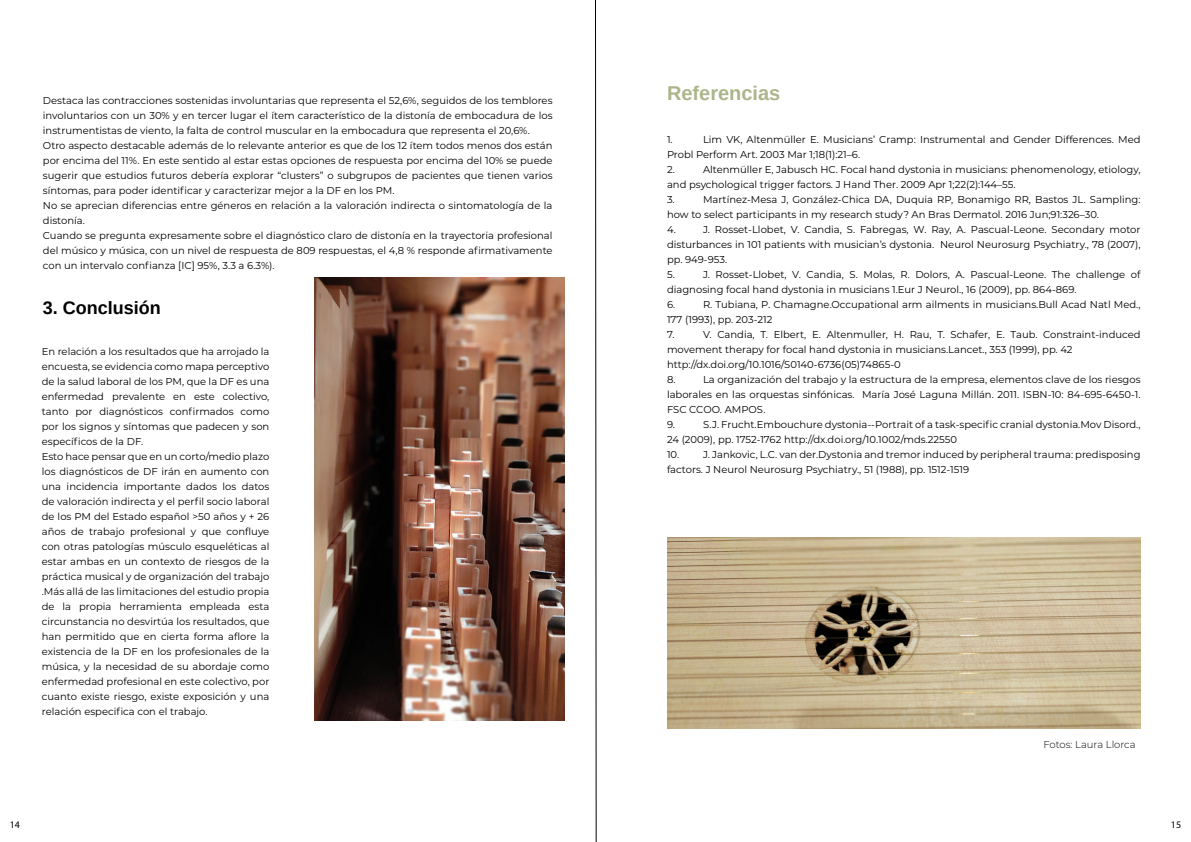
<style>
.page{position:relative;width:1191px;height:842px;background:#fff}
.page>*{position:absolute;margin:0;border:0;box-sizing:border-box;transform-origin:0 0}
.t1{font:700 20px "Arimo";color:#acb58a}
.t2{font:700 18px "Arimo";color:#000}
.t3{font:10px/15px "Montserrat";color:#000}
.t4{font:300 10px "Montserrat";color:#000}
.t5{font:10px "Myriad Pro";color:#000}
</style>
<div class="page">
<img style="left:667px;top:537px;width:473px;height:192px">
<img style="left:315px;top:278px;width:249px;height:442px">
<svg style="left:595px;top:0;width:2px;height:842px;background:#7f7f7f"></svg>
<p class="t3" style="left:43px;top:93px;width:511px">Destaca las contracciones sostenidas involuntarias que representa el 52,6%, seguidos de los temblores involuntarios con un 30% y en tercer lugar el ítem característico de la distonía de embocadura de los instrumentistas de viento, la falta de control muscular en la embocadura que representa el 20,6%.<br>Otro aspecto destacable además de lo relevante anterior es que de los 12 ítem todos menos dos están por encima del 11%. En este sentido al estar estas opciones de respuesta por encima del 10% se puede sugerir que estudios futuros debería explorar “clusters” o subgrupos de pacientes que tienen varios síntomas, para poder identificar y caracterizar mejor a la DF en los PM.<br>No se aprecian diferencias entre géneros en relación a la valoración indirecta o sintomatología de la distonía.<br>Cuando se pregunta expresamente sobre el diagnóstico claro de distonía en la trayectoria profesional del músico y música, con un nivel de respuesta de 809 respuestas, el 4,8 % responde afirmativamente con un intervalo confianza [IC] 95%, 3.3 a 6.3%).</p>
<h2 class="t2" style="left:43px;top:295px;width:120px">3. Conclusión</h2>
<p class="t3" style="left:42px;top:343px;width:229px">En relación a los resultados que ha arrojado la encuesta, se evidencia como mapa perceptivo de la salud laboral de los PM, que la DF es una enfermedad prevalente en este colectivo, tanto por diagnósticos confirmados como por los signos y síntomas que padecen y son específicos de la DF.<br>Esto hace pensar que en un corto/medio plazo los diagnósticos de DF irán en aumento con una incidencia importante dados los datos de valoración indirecta y el perfil socio laboral de los PM del Estado español &gt;50 años y + 26 años de trabajo profesional y que confluye con otras patologías músculo esqueléticas al estar ambas en un contexto de riesgos de la práctica musical y de organización del trabajo .Más allá de las limitaciones del estudio propia de la propia herramienta empleada esta circunstancia no desvirtúa los resultados, que han permitido que en cierta forma aflore la existencia de la DF en los profesionales de la música, y la necesidad de su abordaje como enfermedad profesional en este colectivo, por cuanto existe riesgo, existe exposición y una relación especifica con el trabajo.</p>
<h1 class="t1" style="left:667px;top:79px;width:115px">Referencias</h1>
<p class="t3" style="left:667px;top:131px;width:7px">1.</p>
<p class="t3" style="left:667px;top:131px;width:475px;text-indent:36px">Lim VK, Altenmüller E. Musicians’ Cramp: Instrumental and Gender Differences. Med<br>Probl Perform Art. 2003 Mar 1;18(1):21–6.<br>2.</p>
<p class="t3" style="left:667px;top:161px;width:475px;text-indent:36px">Altenmüller E, Jabusch HC. Focal hand dystonia in musicians: phenomenology, etiology, and psychological trigger factors. J Hand Ther. 2009 Apr 1;22(2):144–55.<br>3.</p>
<p class="t3" style="left:667px;top:191px;width:475px;text-indent:36px">Martínez-Mesa J, González-Chica DA, Duquia RP, Bonamigo RR, Bastos JL. Sampling: how to select participants in my research study? An Bras Dermatol. 2016 Jun;91:326–30.<br>4.</p>
<p class="t3" style="left:667px;top:221px;width:475px;text-indent:36px">J. Rosset-Llobet, V. Candia, S. Fabregas, W. Ray, A. Pascual-Leone. Secondary motor disturbances in 101 patients with musician’s dystonia. Neurol Neurosurg Psychiatry., 78 (2007), pp. 949-953.<br>5.</p>
<p class="t3" style="left:667px;top:266px;width:475px;text-indent:36px">J. Rosset-Llobet, V. Candia, S. Molas, R. Dolors, A. Pascual-Leone. The challenge of diagnosing focal hand dystonia in musicians 1.Eur J Neurol., 16 (2009), pp. 864-869.<br>6.</p>
<p class="t3" style="left:667px;top:296px;width:475px;text-indent:36px">R. Tubiana, P. Chamagne.Occupational arm ailments in musicians.Bull Acad Natl Med.,<br>177 (1993), pp. 203-212<br>7.</p>
<p class="t3" style="left:667px;top:326px;width:475px;text-indent:36px">V. Candia, T. Elbert, E. Altenmuller, H. Rau, T. Schafer, E. Taub. Constraint-induced movement therapy for focal hand dystonia in musicians.Lancet., 353 (1999), pp. 42 http://dx.doi.org/10.1016/S0140-6736(05)74865-0<br>8.</p>
<p class="t3" style="left:667px;top:371px;width:475px;text-indent:36px">La organización del trabajo y la estructura de la empresa, elementos clave de los riesgos laborales en las orquestas sinfónicas. María José Laguna Millán. 2011. ISBN-10: 84-695-6450-1.<br>FSC CCOO. AMPOS.<br>9.</p>
<p class="t3" style="left:667px;top:416px;width:475px;text-indent:36px">S.J. Frucht.Embouchure dystonia--Portrait of a task-specific cranial dystonia.Mov Disord.,<br>24 (2009), pp. 1752-1762 http://dx.doi.org/10.1002/mds.22550</p>
<p class="t3" style="left:667px;top:446px;width:475px">10. J. Jankovic, L.C. van der.Dystonia and tremor induced by peripheral trauma: predisposing factors. J Neurol Neurosurg Psychiatry., 51 (1988), pp. 1512-1519</p>
<p class="t4" style="left:1043px;top:738px;width:94px">Fotos: Laura Llorca</p>
<p class="t5" style="left:10px;top:819px;width:12px">14</p>
<p class="t5" style="left:1171px;top:819px;width:12px">15</p>
</div>
